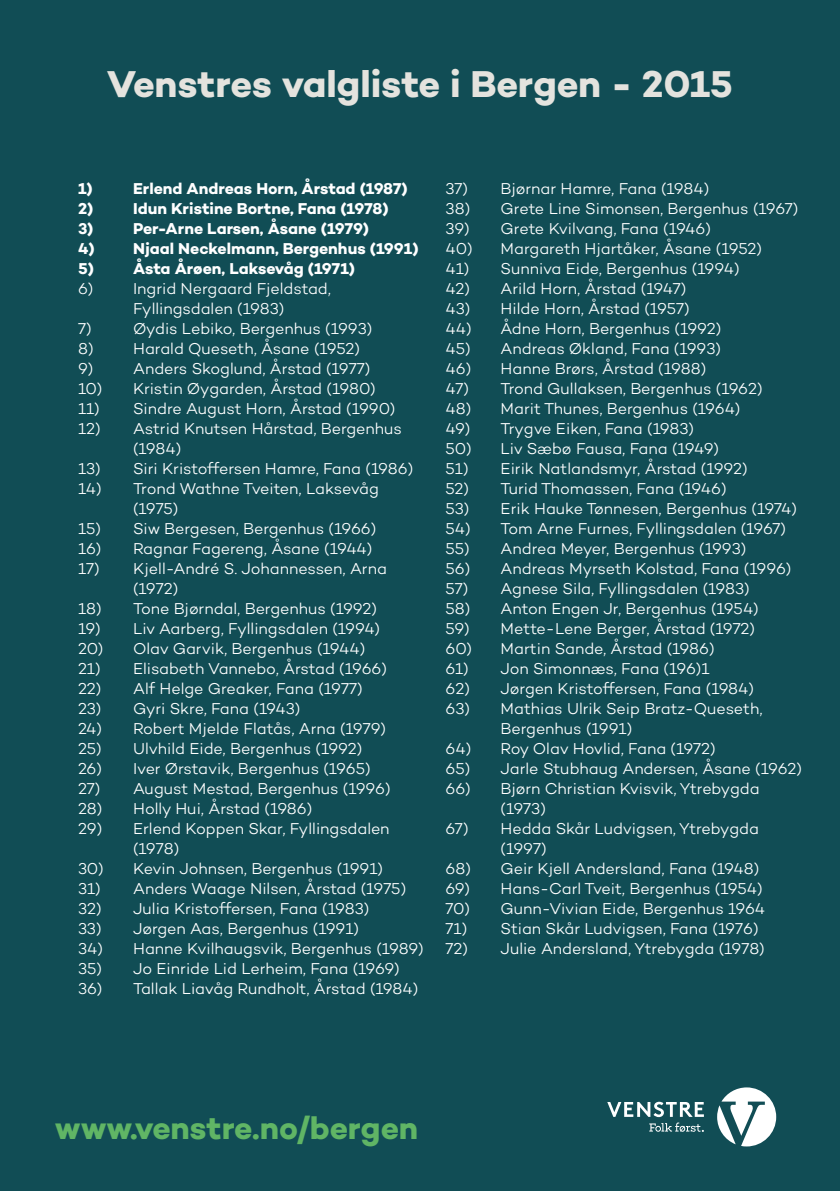
<style>
.page{position:relative;width:840px;height:1191px;background:#fff}
.page>*{position:absolute;margin:0;border:0;box-sizing:border-box;transform-origin:0 0}
.t1{font:700 38px "Campton";letter-spacing:-.005em;color:#e4e3de}
.t2{font:700 32px "Campton";letter-spacing:-.005em;color:#60b565}
.t3{font:300 16px/20px "Campton";letter-spacing:-.005em;color:#fff}
.t4{font:700 16px/20px "Campton";letter-spacing:-.005em;color:#fff}
</style>
<div class="page">
<div style="left:0;top:0;width:839px;height:1191px;background:#114d55"></div>
<svg style="left:717px;top:1087px;width:58px;height:59px"></svg>
<svg style="left:607px;top:1101px;width:96px;height:31px"></svg>
<h1 class="t1" style="left:107px;top:60px;width:627px">Venstres valgliste i Bergen - 2015</h1>
<p class="t4" style="left:78px;top:178px;width:16px">1)</p>
<p class="t4" style="left:133px;top:178px;width:276px">Erlend Andreas Horn, Årstad (1987)</p>
<p class="t4" style="left:78px;top:198px;width:17px">2)</p>
<p class="t4" style="left:133px;top:198px;width:257px">Idun Kristine Bortne, Fana (1978)</p>
<p class="t4" style="left:78px;top:218px;width:17px">3)</p>
<p class="t4" style="left:133px;top:218px;width:237px">Per-Arne Larsen, Åsane (1979)</p>
<p class="t4" style="left:78px;top:238px;width:342px">4) Njaal Neckelmann, Bergenhus (1991)<br>5)</p>
<p class="t4" style="left:133px;top:258px;width:223px">Åsta Årøen, Laksevåg (1971)</p>
<p class="t3" style="left:78px;top:278px;width:17px">6)</p>
<p class="t3" style="left:133px;top:278px;width:199px">Ingrid Nergaard Fjeldstad,<br>Fyllingsdalen (1983)</p>
<p class="t3" style="left:78px;top:318px;width:15px">7)</p>
<p class="t3" style="left:133px;top:318px;width:241px">Øydis Lebiko, Bergenhus (1993)</p>
<p class="t3" style="left:78px;top:338px;width:17px">8)</p>
<p class="t3" style="left:133px;top:338px;width:228px">Harald Queseth, Åsane (1952)</p>
<p class="t3" style="left:78px;top:358px;width:17px">9)</p>
<p class="t3" style="left:133px;top:358px;width:239px">Anders Skoglund, Årstad (1977)</p>
<p class="t3" style="left:78px;top:378px;width:299px">10) Kristin Øygarden, Årstad (1980)</p>
<p class="t3" style="left:78px;top:398px;width:319px">11) Sindre August Horn, Årstad (1990)</p>
<p class="t3" style="left:133px;top:418px;width:270px;text-indent:-55px">12) Astrid Knutsen Hårstad, Bergenhus (1984)</p>
<p class="t3" style="left:78px;top:458px;width:336px">13) Siri Kristoffersen Hamre, Fana (1986)</p>
<p class="t3" style="left:133px;top:478px;width:247px;text-indent:-55px">14) Trond Wathne Tveiten, Laksevåg (1975)</p>
<p class="t3" style="left:78px;top:518px;width:299px">15) Siw Bergesen, Bergenhus (1966)</p>
<p class="t3" style="left:78px;top:538px;width:296px">16) Ragnar Fagereng, Åsane (1944)</p>
<p class="t3" style="left:133px;top:558px;width:255px;text-indent:-55px">17) Kjell-André S. Johannessen, Arna (1972)</p>
<p class="t3" style="left:78px;top:598px;width:300px">18) Tone Bjørndal, Bergenhus (1992)</p>
<p class="t3" style="left:78px;top:618px;width:303px">19) Liv Aarberg, Fyllingsdalen (1994)</p>
<p class="t3" style="left:78px;top:638px;width:289px">20) Olav Garvik, Bergenhus (1944)</p>
<p class="t3" style="left:78px;top:658px;width:310px">21) Elisabeth Vannebo, Årstad (1966)</p>
<p class="t3" style="left:78px;top:678px;width:286px">22) Alf Helge Greaker, Fana (1977)</p>
<p class="t3" style="left:78px;top:698px;width:224px">23) Gyri Skre, Fana (1943)</p>
<p class="t3" style="left:78px;top:718px;width:309px">24) Robert Mjelde Flatås, Arna (1979)</p>
<p class="t3" style="left:78px;top:738px;width:285px">25) Ulvhild Eide, Bergenhus (1992)</p>
<p class="t3" style="left:78px;top:758px;width:294px">26) Iver Ørstavik, Bergenhus (1965)</p>
<p class="t3" style="left:78px;top:778px;width:314px">27) August Mestad, Bergenhus (1996)</p>
<p class="t3" style="left:78px;top:798px;width:236px">28) Holly Hui, Årstad (1986)</p>
<p class="t3" style="left:133px;top:818px;width:258px;text-indent:-55px">29) Erlend Koppen Skar, Fyllingsdalen (1978)</p>
<p class="t3" style="left:78px;top:858px;width:306px">30) Kevin Johnsen, Bergenhus (1991)</p>
<p class="t3" style="left:78px;top:878px;width:329px">31) Anders Waage Nilsen, Årstad (1975)</p>
<p class="t3" style="left:78px;top:898px;width:292px">32) Julia Kristoffersen, Fana (1983)</p>
<p class="t3" style="left:78px;top:918px;width:282px">33) Jørgen Aas, Bergenhus (1991)</p>
<p class="t3" style="left:78px;top:938px;width:347px">34) Hanne Kvilhaugsvik, Bergenhus (1989)</p>
<p class="t3" style="left:78px;top:958px;width:323px">35) Jo Einride Lid Lerheim, Fana (1969)</p>
<p class="t3" style="left:78px;top:978px;width:341px">36) Tallak Liavåg Rundholt, Årstad (1984)</p>
<p class="t3" style="left:445px;top:178px;width:265px">37) Bjørnar Hamre, Fana (1984)</p>
<p class="t3" style="left:445px;top:198px;width:354px">38) Grete Line Simonsen, Bergenhus (1967)</p>
<p class="t3" style="left:445px;top:218px;width:267px">39) Grete Kvilvang, Fana (1946)</p>
<p class="t3" style="left:445px;top:238px;width:318px">40) Margareth Hjartåker, Åsane (1952)</p>
<p class="t3" style="left:445px;top:258px;width:295px">41) Sunniva Eide, Bergenhus (1994)</p>
<p class="t3" style="left:445px;top:278px;width:242px">42) Arild Horn, Årstad (1947)</p>
<p class="t3" style="left:445px;top:298px;width:245px">43) Hilde Horn, Årstad (1957)</p>
<p class="t3" style="left:445px;top:318px;width:277px">44) Ådne Horn, Bergenhus (1992)</p>
<p class="t3" style="left:445px;top:338px;width:277px">45) Andreas Økland, Fana (1993)</p>
<p class="t3" style="left:445px;top:358px;width:262px">46) Hanne Brørs, Årstad (1988)</p>
<p class="t3" style="left:445px;top:378px;width:318px">47) Trond Gullaksen, Bergenhus (1962)</p>
<p class="t3" style="left:445px;top:398px;width:296px">48) Marit Thunes, Bergenhus (1964)</p>
<p class="t3" style="left:445px;top:418px;width:250px">49) Trygve Eiken, Fana (1983)</p>
<p class="t3" style="left:445px;top:438px;width:275px">50) Liv Sæbø Fausa, Fana (1949)</p>
<p class="t3" style="left:445px;top:458px;width:303px">51) Eirik Natlandsmyr, Årstad (1992)</p>
<p class="t3" style="left:445px;top:478px;width:282px">52) Turid Thomassen, Fana (1946)</p>
<p class="t3" style="left:445px;top:498px;width:353px">53) Erik Hauke Tønnesen, Bergenhus (1974)</p>
<p class="t3" style="left:445px;top:518px;width:342px">54) Tom Arne Furnes, Fyllingsdalen (1967)</p>
<p class="t3" style="left:445px;top:538px;width:302px">55) Andrea Meyer, Bergenhus (1993)</p>
<p class="t3" style="left:445px;top:558px;width:347px">56) Andreas Myrseth Kolstad, Fana (1996)</p>
<p class="t3" style="left:445px;top:578px;width:305px">57) Agnese Sila, Fyllingsdalen (1983)</p>
<p class="t3" style="left:445px;top:598px;width:314px">58) Anton Engen Jr, Bergenhus (1954)</p>
<p class="t3" style="left:445px;top:618px;width:311px">59) Mette-Lene Berger, Årstad (1972)</p>
<p class="t3" style="left:445px;top:638px;width:270px">60) Martin Sande, Årstad (1986)</p>
<p class="t3" style="left:445px;top:658px;width:265px">61) Jon Simonnæs, Fana (196)1</p>
<p class="t3" style="left:445px;top:678px;width:310px">62) Jørgen Kristoffersen, Fana (1984)</p>
<p class="t3" style="left:500px;top:698px;width:263px;text-indent:-55px">63) Mathias Ulrik Seip Bratz-Queseth,<br>Bergenhus (1991)</p>
<p class="t3" style="left:445px;top:738px;width:271px">64) Roy Olav Hovlid, Fana (1972)</p>
<p class="t3" style="left:445px;top:758px;width:358px">65) Jarle Stubhaug Andersen, Åsane (1962)</p>
<p class="t3" style="left:500px;top:778px;width:260px;text-indent:-55px">66) Bjørn Christian Kvisvik, Ytrebygda (1973)</p>
<p class="t3" style="left:500px;top:818px;width:260px;text-indent:-55px">67) Hedda Skår Ludvigsen, Ytrebygda (1997)</p>
<p class="t3" style="left:445px;top:858px;width:315px">68) Geir Kjell Andersland, Fana (1948)</p>
<p class="t3" style="left:445px;top:878px;width:318px">69) Hans-Carl Tveit, Bergenhus (1954)</p>
<p class="t3" style="left:445px;top:898px;width:321px">70) Gunn-Vivian Eide, Bergenhus 1964</p>
<p class="t3" style="left:445px;top:918px;width:314px">71) Stian Skår Ludvigsen, Fana (1976)</p>
<p class="t3" style="left:445px;top:938px;width:320px">72) Julie Andersland, Ytrebygda (1978)</p>
<h2 class="t2" style="left:55px;top:1107px;width:365px">www.venstre.no/bergen</h2>
</div>
